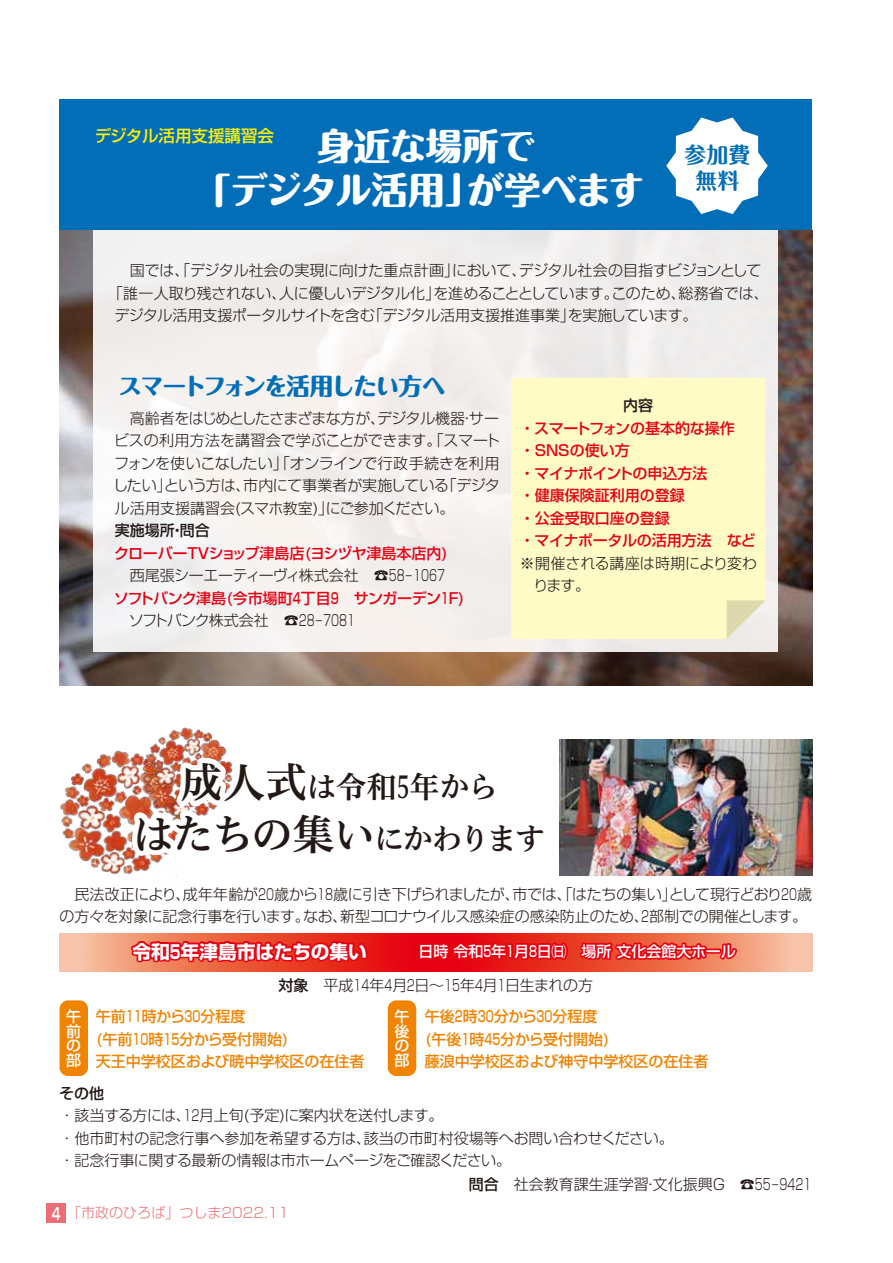
<style>
.page{position:relative;width:893px;height:1263px;background:#fff}
.page>*{position:absolute;margin:0;border:0;box-sizing:border-box;transform-origin:0 0}
.t1{font:42px "Hiragino UD Serif Std W6";letter-spacing:-.035em;color:#221815}
.t2{font:800 36.6px/44.7px "Maru Fo Pro";letter-spacing:-.015em;color:#fff;text-align:center}
.t3{font:30.3px "Hiragino UD Serif Std W6";letter-spacing:-.005em;color:#221815}
.t4{font:800 23.4px "Maru Fo Pro";letter-spacing:-.065em;color:#036eb8}
.t5{font:700 21.9px/26.5px "Maru Fo Pro";color:#036eb8;text-align:center}
.t6{font:700 18.75px "Shin Go Pr 6";color:#fff}
.t7{font:500 16.5px "Shin Go Pr 6";color:#fff100}
.t8{font:300 15px/22.5px "Shin Go Pr 6";letter-spacing:-.01em;color:#221815}
.t9{font:500 15px/22.5px "Shin Go Pr 6";letter-spacing:-.005em;color:#e60012}
.t10{font:500 15px/22.5px "Shin Go Pr 6";color:#f08300}
.t11{font:500 15px/14.7px "Shin Go Pr 6";color:#fff;text-align:justify}
.t12{font:500 15px "Shin Go Pr 6";color:#221815}
.t13{font:300 14.1px "Shin Go Pr 6";color:#ec6d74}
.s1{font-size:11.25px}
.s2{font-size:42px}
.s3{font-size:30.3px}
.s4{font-weight:500}
.s5{font-family:"Shin Go Pr 6 De";font-weight:700;font-size:16.5px;color:#fff}
</style>
<div class="page">
<div style="left:60px;top:99px;width:752px;height:587px;background:#036eb8"></div>
<svg style="left:666px;top:118px;width:102px;height:96px"></svg>
<img style="left:60px;top:750px;width:67px;height:124px">
<img style="left:60px;top:231px;width:752px;height:455px">
<div style="left:94px;top:230px;width:684px;height:422px;background:#f3f0ee"></div>
<img style="left:559px;top:740px;width:253px;height:135px">
<div style="left:511px;top:378px;width:254px;height:261px;background:#fffbc7"></div>
<svg style="left:727px;top:600px;width:38px;height:39px"></svg>
<svg style="left:60px;top:934px;width:752px;height:37px;background:#ee705c"></svg>
<svg style="left:127px;top:671px;width:427px;height:205px"></svg>
<svg style="left:128px;top:933px;width:242px;height:33px;background:#e82924"></svg>
<svg style="left:417px;top:937px;width:153px;height:26px;background:#e60913"></svg>
<svg style="left:578px;top:935px;width:132px;height:37px;background:#e93d2c"></svg>
<div style="left:705px;top:948px;width:17px;height:6px;border:3px solid #e60012"></div>
<svg style="left:716px;top:941px;width:23px;height:22px"></svg>
<div style="left:60px;top:1000px;width:28px;height:76px;background:#f08300;border-radius:9px"></div>
<div style="left:388px;top:1000px;width:28px;height:76px;background:#f08300;border-radius:9px"></div>
<div style="left:47px;top:1203px;width:19px;height:19px;background:#ec6d74"></div>
<h2 class="t2" style="left:194px;top:119px;width:452px">身近な場所で<br>「デジタル活用」が学べます</h2>
<p class="t7" style="left:95px;top:123px;width:181px">デジタル活用支援講習会</p>
<h3 class="t5" style="left:685px;top:139px;width:67px">参加費無料</h3>
<p class="t8" style="left:130px;top:258px;width:633px">国では、「デジタル社会の実現に向けた重点計画」において、デジタル社会の目指すビジョンとして</p>
<p class="t8" style="left:108px;top:281px;width:662px">「誰一人取り残されない、人に優しいデジタル化」を進めることとしています。このため、総務省では、</p>
<p class="t8" style="left:115px;top:303px;width:584px">デジタル活用支援ポータルサイトを含む「デジタル活用支援推進事業」を実施しています。</p>
<h3 class="t4" style="left:118px;top:368px;width:329px">スマートフォンを活用したい方へ</h3>
<p class="t8" style="left:113px;top:406px;width:388px;text-align:justify;text-indent:17px">高齢者をはじめとしたさまざまな方が、デジタル機器・サービスの利用方法を講習会で学ぶことができます。「スマートフォンを使いこなしたい」「オンラインで行政手続きを利用したい」という方は、市内にて事業者が実施している「デジタル活用支援講習会(スマホ教室)」にご参加ください。</p>
<p class="t12" style="left:115px;top:518px;width:97px">実施場所・問合</p>
<p class="t9" style="left:114px;top:541px;width:336px">クローバーTVショップ津島店(ヨシヅヤ津島本店内)</p>
<p class="t8" style="left:130px;top:563px;width:317px">西尾張シーエーティーヴィ株式会社　☎58<span class="s1">‐</span>1067</p>
<p class="t9" style="left:114px;top:586px;width:352px">ソフトバンク津島(今市場町4丁目9　サンガーデン1F)</p>
<p class="t8" style="left:129px;top:608px;width:228px">ソフトバンク株式会社　☎28<span class="s1">‐</span>7081</p>
<p class="t12" style="left:623px;top:393px;width:31px">内容</p>
<p class="t9" style="left:520px;top:416px;width:238px">・スマートフォンの基本的な操作・SNSの使い方<br>・マイナポイントの申込方法<br>・健康保険証利用の登録<br>・公金受取口座の登録<br>・マイナポータルの活用方法　など</p>
<p class="t8" style="left:533px;top:551px;width:225px;text-indent:-14px">※開催される講座は時期により変わります。</p>
<h3 class="t3" style="left:181px;top:764px;width:318px"><span class="s2">成人式</span>は令和5年から</h3>
<h1 class="t1" style="left:132px;top:802px;width:415px">はたちの集い<span class="s3">にかわります</span></h1>
<p class="t8" style="left:60px;top:881px;width:754px;text-indent:15px">民法改正により、成年年齢が20歳から18歳に引き下げられましたが、市では、「はたちの集い」として現行どおり20歳の方々を対象に記念行事を行います。なお、新型コロナウイルス感染症の感染防止のため、2部制での開催とします。</p>
<p class="t6" style="left:132px;top:937px;width:236px">令和5年津島市はたちの集い</p>
<p class="t11" style="left:419px;top:943px;width:319px">日時 令和5年1月8日㈰　場所 文化会館大ホール</p>
<p class="t8" style="left:279px;top:972px;width:316px"><span class="s4">対象</span>　平成14年4月2日～15年4月1日生まれの方</p>
<p class="t11" style="left:66px;top:1008px;width:16px">午前の部</p>
<p class="t11" style="left:394px;top:1008px;width:16px">午後の部</p>
<p class="t10" style="left:96px;top:1004px;width:270px">午前11時から30分程度<br>(午前10時15分から受付開始)<br>天王中学校区および暁中学校区の在住者</p>
<p class="t10" style="left:425px;top:1004px;width:285px">午後2時30分から30分程度<br>(午後1時45分から受付開始)<br>藤浪中学校区および神守中学校区の在住者</p>
<p class="t12" style="left:59px;top:1081px;width:46px">その他</p>
<p class="t8" style="left:60px;top:1103px;width:616px">・該当する方には、12月上旬(予定)に案内状を送付します。<br>・他市町村の記念行事へ参加を希望する方は、該当の市町村役場等へお問い合わせください。・記念行事に関する最新の情報は市ホームページをご確認ください。</p>
<p class="t13" style="left:52px;top:1201px;width:239px"><span class="s5">4</span> 「市政のひろば」つしま2022.11</p>
<p class="t8" style="left:469px;top:1172px;width:344px"><span class="s4">問合</span>　社会教育課生涯学習・文化振興Ｇ　☎55<span class="s1">‐</span>9421</p>
</div>
